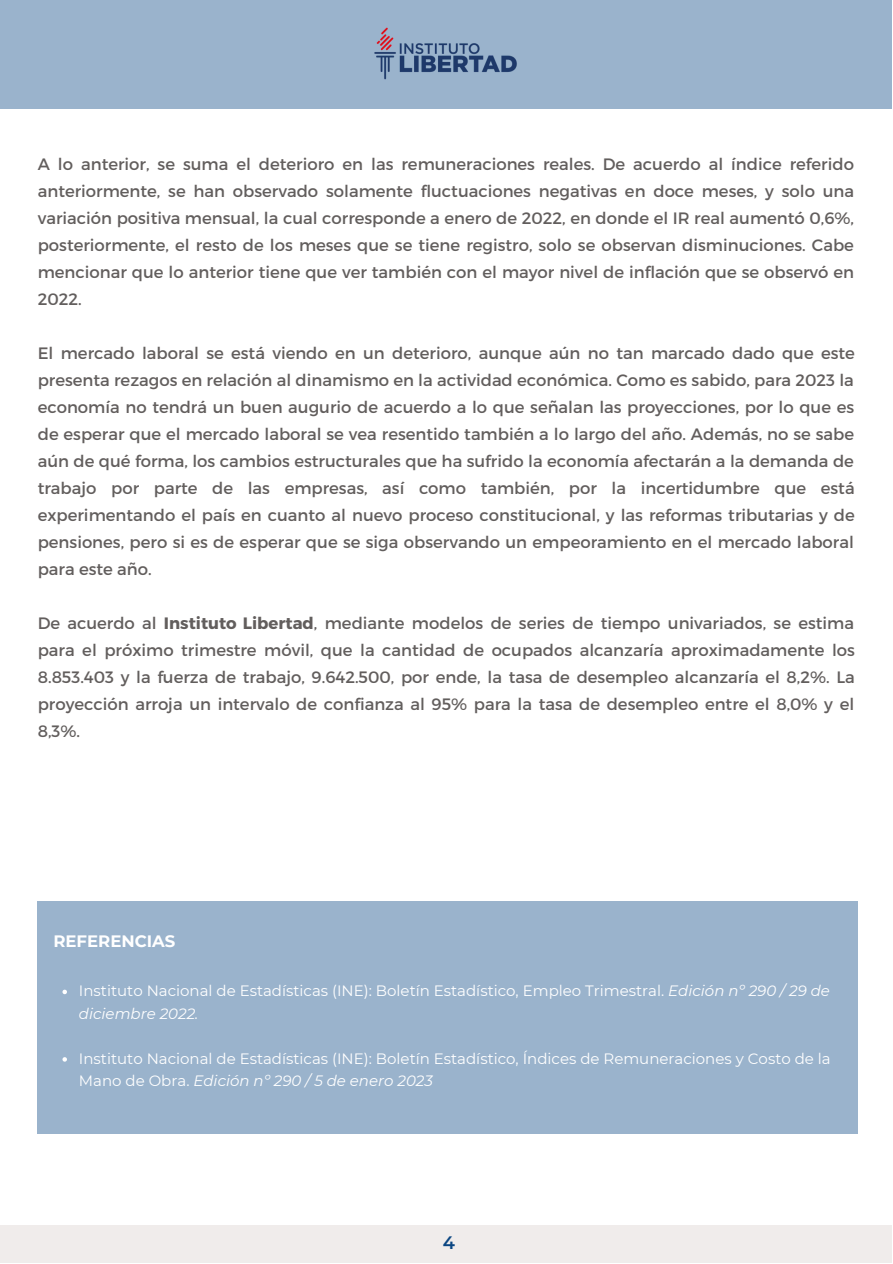
<style>
.page{position:relative;width:893px;height:1264px;background:#fff}
.page>*{position:absolute;margin:0;border:0;box-sizing:border-box;transform-origin:0 0}
.t1{font:600 18px "Montserrat";color:#0b4682}
.t2{font:16.5px/27px "Montserrat";color:#625e5d;text-align:justify}
.t3{font:700 16.5px "Montserrat";color:#fff}
.t4{font:15px/22.5px "Montserrat";color:#fff}
.s1{font-weight:700}
.s2{font-style:italic}
</style>
<div class="page">
<div style="left:0;top:0;width:891px;height:109px;background:#9ab3cc"></div>
<img style="left:374px;top:27px;width:143px;height:53px">
<div style="left:0;top:1225px;width:891px;height:37px;background:#f0eceb"></div>
<div style="left:38px;top:901px;width:819px;height:232px;background:#9ab3cc"></div>
<svg style="left:62px;top:989px;width:5px;height:5px"></svg>
<svg style="left:62px;top:1057px;width:5px;height:4px"></svg>
<p class="t2" style="left:38px;top:150px;width:817px">A lo anterior, se suma el deterioro en las remuneraciones reales. De acuerdo al índice referido anteriormente, se han observado solamente fluctuaciones negativas en doce meses, y solo una variación positiva mensual, la cual corresponde a enero de 2022, en donde el IR real aumentó 0,6%, posteriormente, el resto de los meses que se tiene registro, solo se observan disminuciones. Cabe mencionar que lo anterior tiene que ver también con el mayor nivel de inflación que se observó en 2022.</p>
<p class="t2" style="left:38px;top:339px;width:818px">El mercado laboral se está viendo en un deterioro, aunque aún no tan marcado dado que este presenta rezagos en relación al dinamismo en la actividad económica. Como es sabido, para 2023 la economía no tendrá un buen augurio de acuerdo a lo que señalan las proyecciones, por lo que es de esperar que el mercado laboral se vea resentido también a lo largo del año. Además, no se sabe aún de qué forma, los cambios estructurales que ha sufrido la economía afectarán a la demanda de trabajo por parte de las empresas, así como también, por la incertidumbre que está experimentando el país en cuanto al nuevo proceso constitucional, y las reformas tributarias y de pensiones, pero si es de esperar que se siga observando un empeoramiento en el mercado laboral para este año.</p>
<p class="t2" style="left:38px;top:608px;width:818px">De acuerdo al <span class="s1">Instituto Libertad</span>, mediante modelos de series de tiempo univariados, se estima para el próximo trimestre móvil, que la cantidad de ocupados alcanzaría aproximadamente los 8.853.403 y la fuerza de trabajo, 9.642.500, por ende, la tasa de desempleo alcanzaría el 8,2%. La proyección arroja un intervalo de confianza al 95% para la tasa de desempleo entre el 8,0% y el 8,3%.</p>
<p class="t3" style="left:53px;top:931px;width:123px">REFERENCIAS</p>
<p class="t4" style="left:79px;top:979px;width:752px">Instituto Nacional de Estadísticas (INE): Boletín Estadístico, Empleo Trimestral. <span class="s2">Edición nº 290 / 29 de diciembre 2022.</span></p>
<p class="t4" style="left:79px;top:1047px;width:753px">Instituto Nacional de Estadísticas (INE): Boletín Estadístico, Índices de Remuneraciones y Costo de la<br>Mano de Obra. <span class="s2">Edición nº 290 / 5 de enero 2023</span></p>
<p class="t1" style="left:443px;top:1231px;width:14px">4</p>
</div>
